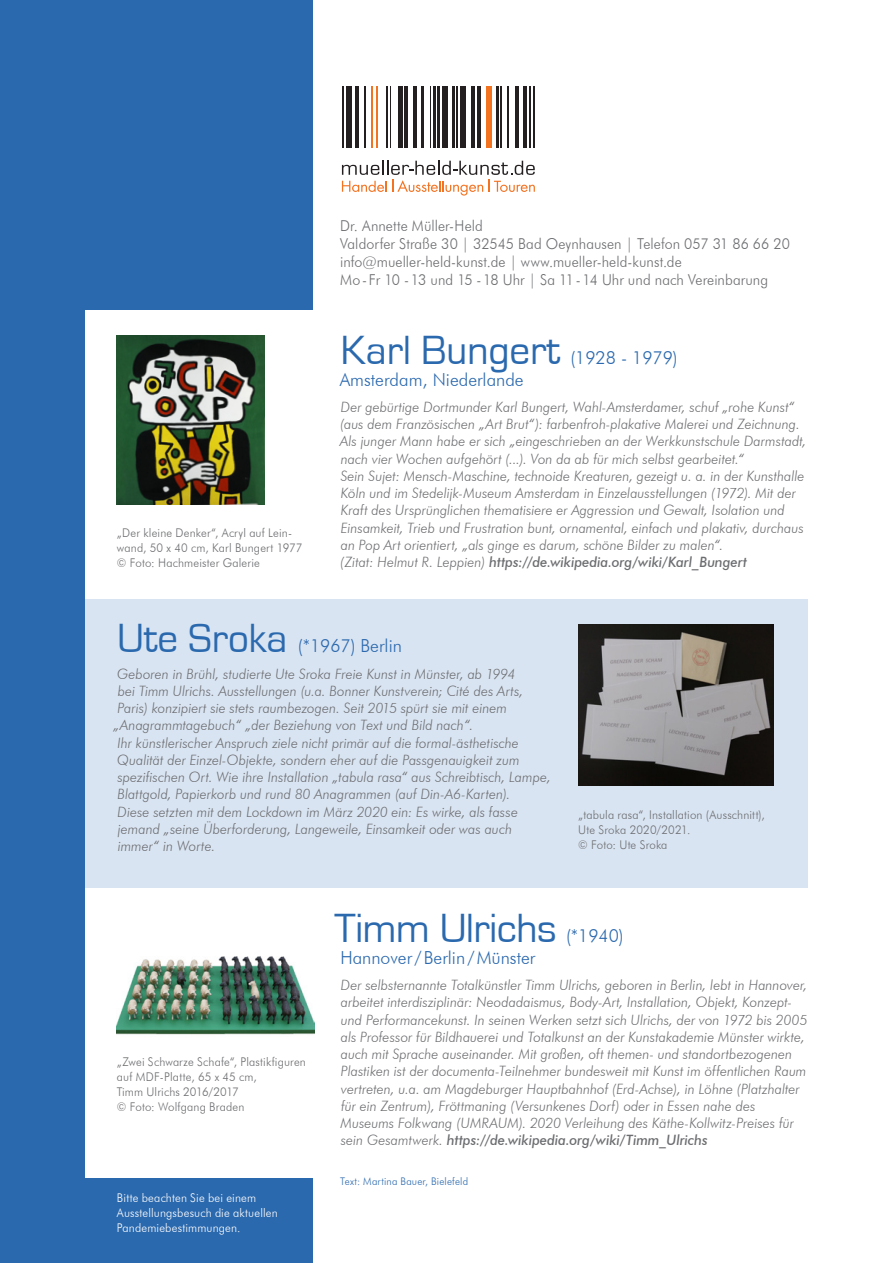
<style>
.page{position:relative;width:893px;height:1263px;background:#fff}
.page>*{position:absolute;margin:0;border:0;box-sizing:border-box;transform-origin:0 0}
.t1{font:42px "Eurostile";color:#2b69ae}
.t2{font:300 18px "Futura BT";color:#2b69ae}
.t3{font:300 15px "Futura BT";letter-spacing:.005em;color:#6c6d70;scale:.95 1}
.t4{font:italic 300 14.25px/17.2px "Futura BT";color:#6c6d70;scale:.96 1}
.t5{font:300 12px/15px "Futura BT";letter-spacing:.01em;color:#6c6d70;scale:.96 1}
.t6{font:300 12px/15px "Futura BT";letter-spacing:.015em;color:#fff;scale:.96 1}
.t7{font:300 10.5px "Futura BT";letter-spacing:.02em;color:#2b69ae;scale:.96 1}
.s1{font-weight:500}
</style>
<div class="page">
<div style="left:0;top:0;width:313px;height:1263px;background:#2b69ae"></div>
<svg style="left:342px;top:161px;width:193px;height:35px"></svg>
<hr style="left:342px;top:86px;width:2px;height:61px;background:#231f20">
<div style="left:346px;top:86px;width:6px;height:61px;background:#231f20"></div>
<hr style="left:355px;top:86px;width:3px;height:61px;background:#231f20">
<hr style="left:398px;top:86px;width:4px;height:61px;background:#231f20">
<hr style="left:405px;top:86px;width:3px;height:61px;background:#231f20">
<hr style="left:413px;top:86px;width:3px;height:61px;background:#231f20">
<hr style="left:421px;top:86px;width:3px;height:61px;background:#231f20">
<hr style="left:430px;top:86px;width:1px;height:61px;background:#231f20">
<hr style="left:433px;top:86px;width:3px;height:61px;background:#231f20">
<hr style="left:438px;top:86px;width:2px;height:61px;background:#231f20">
<hr style="left:452px;top:86px;width:2px;height:61px;background:#231f20">
<hr style="left:456px;top:86px;width:2px;height:61px;background:#231f20">
<div style="left:461px;top:86px;width:5px;height:61px;background:#231f20"></div>
<hr style="left:472px;top:86px;width:3px;height:61px;background:#231f20">
<hr style="left:477px;top:86px;width:4px;height:61px;background:#231f20">
<div style="left:486px;top:86px;width:6px;height:61px;background:#f47321"></div>
<hr style="left:496px;top:86px;width:2px;height:61px;background:#231f20">
<hr style="left:501px;top:86px;width:1px;height:61px;background:#231f20">
<hr style="left:507px;top:86px;width:1px;height:61px;background:#231f20">
<hr style="left:515px;top:86px;width:4px;height:61px;background:#231f20">
<hr style="left:523px;top:86px;width:4px;height:61px;background:#231f20">
<hr style="left:529px;top:86px;width:2px;height:61px;background:#231f20">
<hr style="left:534px;top:86px;width:1px;height:61px;background:#231f20">
<div style="left:442px;top:86px;width:6px;height:61px;background:#231f20"></div>
<hr style="left:365px;top:86px;width:1px;height:61px;background:#231f20">
<hr style="left:371px;top:86px;width:2px;height:61px;background:#f47321">
<hr style="left:376px;top:86px;width:1px;height:61px;background:#f47321">
<hr style="left:386px;top:86px;width:1px;height:61px;background:#231f20">
<hr style="left:390px;top:86px;width:1px;height:61px;background:#231f20">
<div style="left:85px;top:310px;width:723px;height:290px;background:#fff"></div>
<div style="left:85px;top:600px;width:723px;height:289px;background:#d9e4f2"></div>
<div style="left:85px;top:889px;width:723px;height:289px;background:#fff"></div>
<img style="left:578px;top:624px;width:196px;height:162px">
<img style="left:116px;top:956px;width:198px;height:79px">
<img style="left:117px;top:336px;width:147px;height:168px">
<p class="t5" style="left:117px;top:526px;width:195px">„Der kleine Denker“, Acryl auf Lein&shy;wand, 50 x 40 cm, Karl Bungert 1977 © Foto: Hachmeister Galerie</p>
<p class="t3" style="left:340px;top:217px;width:152px">Dr. Annette Müller-Held</p>
<p class="t3" style="left:340px;top:235px;width:475px">Valdorfer Straße 30 | 32545 Bad Oeynhausen | Telefon 057 31 86 66 20</p>
<p class="t3" style="left:340px;top:253px;width:361px">info@mueller-held-kunst.de | www.mueller-held-kunst.de</p>
<p class="t3" style="left:340px;top:271px;width:452px">Mo-Fr 10 -13 und 15 -18 Uhr | Sa 11-14 Uhr und nach Vereinbarung</p>
<p class="t1" style="left:341px;top:327px;width:221px">Karl Bungert</p>
<p class="t2" style="left:570px;top:347px;width:109px">(1928 - 1979)</p>
<p class="t2" style="left:340px;top:368px;width:185px">Amsterdam, Niederlande</p>
<p class="t4" style="left:340px;top:398px;width:487px">Der gebürtige Dortmunder Karl Bungert, Wahl-Amsterdamer, schuf „rohe Kunst“ (aus dem Französischen „Art Brut“): farbenfroh-plakative Malerei und Zeichnung.<br>Als junger Mann habe er sich „eingeschrieben an der Werkkunstschule Darmstadt, nach vier Wochen aufgehört (...). Von da ab für mich selbst gearbeitet.“<br>Sein Sujet: Mensch-Maschine, technoide Kreaturen, gezeigt u. a. in der Kunsthalle Köln und im Stedelijk-Museum Amsterdam in Einzelausstellungen (1972). Mit der Kraft des Ursprünglichen thematisiere er Aggression und Gewalt, Isolation und Einsamkeit, Trieb und Frustration bunt, ornamental, einfach und plakativ, durchaus an Pop Art orientiert, „als ginge es darum, schöne Bilder zu malen“.<br>(Zitat: Helmut R. Leppien) <span class="s1">https://de.wikipedia.org/wiki/Karl_Bungert</span></p>
<p class="t1" style="left:117px;top:616px;width:172px">Ute Sroka</p>
<p class="t2" style="left:298px;top:635px;width:106px">(*1967) Berlin</p>
<p class="t4" style="left:117px;top:665px;width:416px">Geboren in Brühl, studierte Ute Sroka Freie Kunst in Münster, ab 1994</p>
<p class="t4" style="left:118px;top:682px;width:424px">bei Timm Ulrichs. Ausstellungen (u.a. Bonner Kunstverein; Cité des Arts,</p>
<p class="t4" style="left:118px;top:699px;width:407px">Paris) konzipiert sie stets raumbezogen. Seit 2015 spürt sie mit einem</p>
<p class="t4" style="left:113px;top:717px;width:376px">„Anagrammtagebuch“ „der Beziehung von Text und Bild nach“.</p>
<p class="t4" style="left:117px;top:734px;width:453px">Ihr künstlerischer Anspruch ziele nicht primär auf die formal-ästhetische Qualität der Einzel-Objekte, sondern eher auf die Passgenauigkeit zum spezifischen Ort. Wie ihre Installation „tabula rasa“ aus Schreibtisch, Lampe, Blattgold, Papierkorb und rund 80 Anagrammen (auf Din-A6-Karten).</p>
<p class="t4" style="left:118px;top:803px;width:419px">Diese setzten mit dem Lockdown im März 2020 ein: Es wirke, als fasse</p>
<p class="t4" style="left:118px;top:820px;width:412px">jemand „seine Überforderung, Langeweile, Einsamkeit oder was auch immer“ in Worte.</p>
<p class="t5" style="left:578px;top:807px;width:196px">„tabula rasa“, Installation (Ausschnitt),</p>
<p class="t5" style="left:578px;top:822px;width:118px">Ute Sroka 2020/2021. © Foto: Ute Sroka</p>
<p class="t1" style="left:335px;top:906px;width:224px">Timm Ulrichs</p>
<p class="t2" style="left:566px;top:925px;width:59px">(*1940)</p>
<p class="t5" style="left:117px;top:1054px;width:198px">„Zwei Schwarze Schafe“, Plastikfiguren auf MDF-Platte, 65 x 45 cm,<br>Timm Ulrichs 2016/2017</p>
<p class="t5" style="left:117px;top:1099px;width:134px">© Foto: Wolfgang Braden</p>
<p class="t6" style="left:117px;top:1190px;width:169px">Bitte beachten Sie bei einem<br>Ausstellungsbesuch die aktuellen<br>Pandemiebestimmungen.</p>
<p class="t2" style="left:340px;top:946px;width:197px">Hannover /Berlin/Münster</p>
<p class="t4" style="left:340px;top:976px;width:488px">Der selbsternannte Totalkünstler Timm Ulrichs, geboren in Berlin, lebt in Hannover, arbeitet interdisziplinär: Neodadaismus, Body-Art, Installation, Objekt, Konzept&shy;und Performancekunst. In seinen Werken setzt sich Ulrichs, der von 1972 bis 2005 als Professor für Bildhauerei und Totalkunst an der Kunstakademie Münster wirkte, auch mit Sprache auseinander. Mit großen, oft themen- und standortbezogenen Plastiken ist der documenta-Teilnehmer bundesweit mit Kunst im öffentlichen Raum vertreten, u.a. am Magdeburger Hauptbahnhof (Erd-Achse), in Löhne (Platzhalter für ein Zentrum), Fröttmaning (Versunkenes Dorf) oder in Essen nahe des Museums Folkwang (UMRAUM). 2020 Verleihung des Käthe-Kollwitz-Preises für sein Gesamtwerk. <span class="s1">https://de.wikipedia.org/wiki/Timm_Ulrichs</span></p>
<p class="t7" style="left:340px;top:1175px;width:135px">Text: Martina Bauer, Bielefeld</p>
</div>
